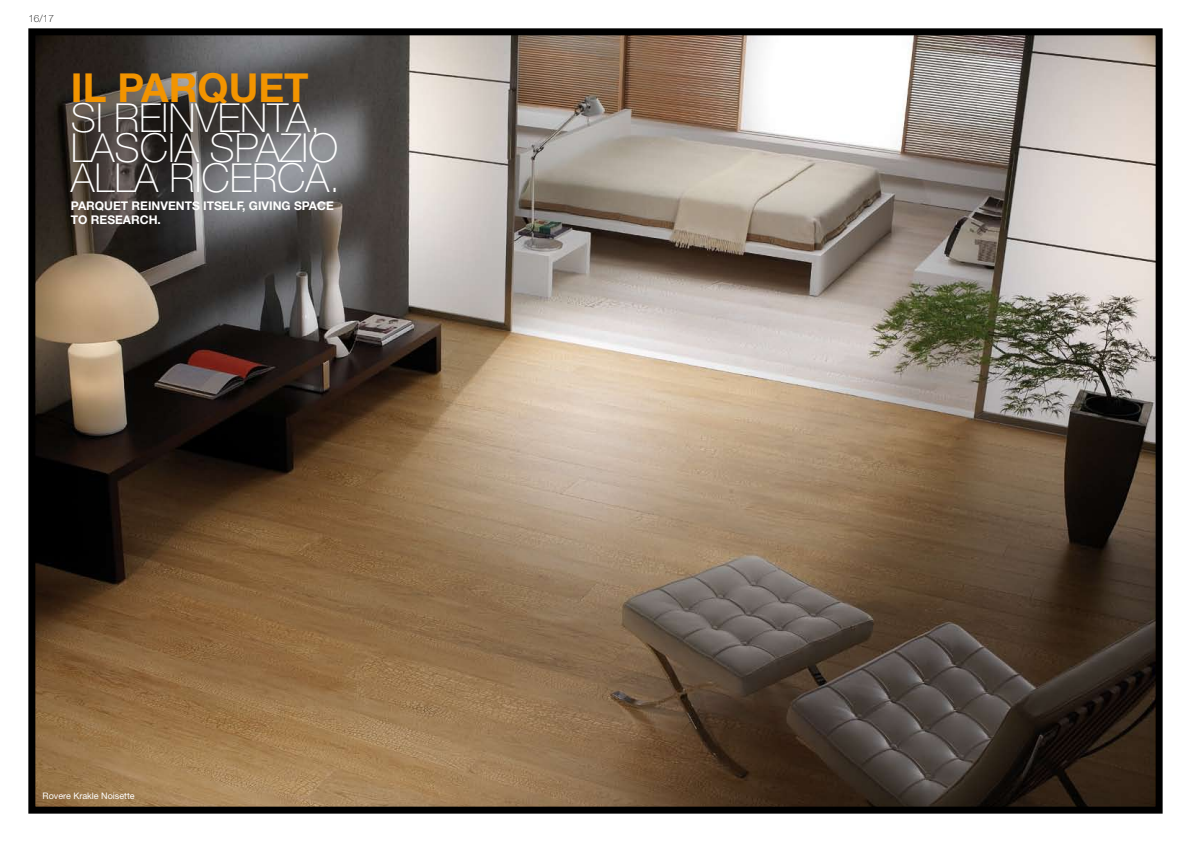
<style>
.page{position:relative;width:1191px;height:842px;background:#fff}
.page>*{position:absolute;margin:0;border:0;box-sizing:border-box;transform-origin:0 0}
.t1{font:100 40px/30px "Helvetica Neue";color:#fff}
.t2{font:700 40px "Helvetica Neue";color:#f29400}
.t3{font:700 12px/14px "Helvetica Neue";color:#fff}
.t4{font:100 10px "Helvetica Neue";color:#000}
.t5{font:9px "Helvetica Neue";color:#fff}
</style>
<div class="page">
<img style="left:36px;top:36px;width:1118px;height:770px">
<div style="left:28px;top:28px;width:1134px;height:786px;border:7px solid #000"></div>
<p class="t4" style="left:28px;top:13px;width:27px">16/17</p>
<h1 class="t2" style="left:71px;top:63px;width:239px">IL PARQUET</h1>
<h1 class="t1" style="left:71px;top:103px;width:271px">SI REINVENTA,<br>LASCIA SPAZIO<br>ALLA RICERCA.</h1>
<p class="t3" style="left:71px;top:199px;width:264px">PARQUET REINVENTS ITSELF, GIVING SPACE<br>TO RESEARCH.</p>
<p class="t5" style="left:43px;top:790px;width:94px">Rovere Krakle Noisette</p>
</div>
